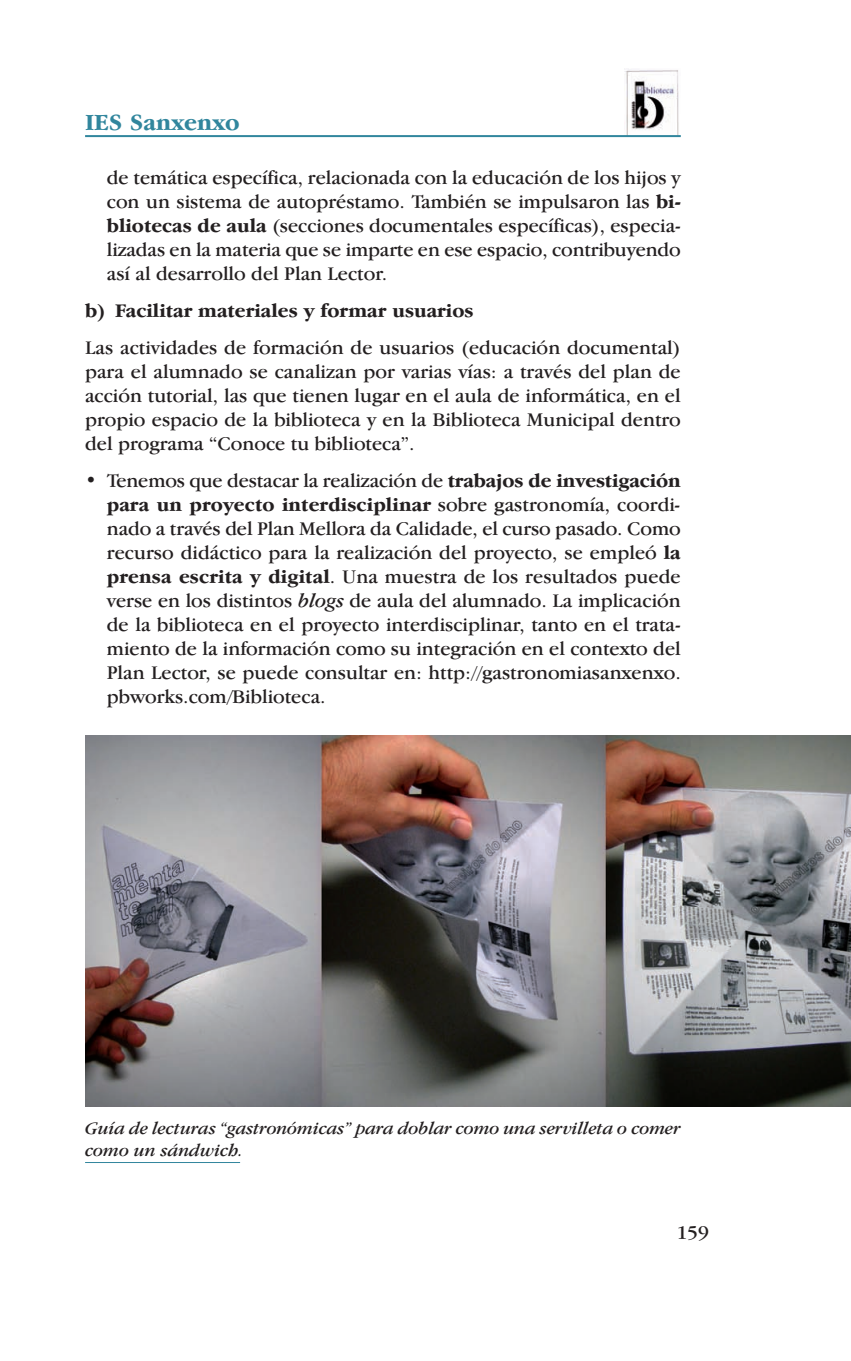
<style>
.page{position:relative;width:851px;height:1361px;background:#fff}
.page>*{position:absolute;margin:0;border:0;box-sizing:border-box;transform-origin:0 0}
.t1{font:700 24px "Garamond IT Cby BT";color:#31869d}
.t2{font:20px/24px "Garamond IT Cby BT";color:#231f20;text-align:justify}
.t3{font:700 20px "Garamond IT Cby BT";color:#231f20}
.t4{font:italic 18px/22px "Garamond IT Cby BT";letter-spacing:-.005em;color:#231f20}
.s1{font-weight:700}
.s2{font-style:italic}
</style>
<div class="page">
<img style="left:624px;top:69px;width:55px;height:66px">
<hr style="left:85px;top:135px;width:595px;height:2px;background:#31869d">
<img style="left:85px;top:735px;width:765px;height:372px">
<hr style="left:85px;top:1162px;width:155px;height:1px;background:#31869d">
<p class="t1" style="left:85px;top:115px;width:156px">IES Sanxenxo</p>
<p class="t2" style="left:107px;top:167px;width:575px">de temática específica, relacionada con la educación de los hijos y con un sistema de autopréstamo. También se impulsaron las <span class="s1">bi&shy;bliotecas de aula</span> (secciones documentales específicas), especia&shy;lizadas en la materia que se imparte en ese espacio, contribuyendo así al desarrollo del Plan Lector.</p>
<p class="t3" style="left:85px;top:305px;width:390px">b) Facilitar materiales y formar usuarios</p>
<p class="t2" style="left:85px;top:337px;width:597px">Las actividades de formación de usuarios (educación documental) para el alumnado se canalizan por varias vías: a través del plan de acción tutorial, las que tienen lugar en el aula de informática, en el propio espacio de la biblioteca y en la Biblioteca Municipal dentro del programa “Conoce tu biblioteca”.</p>
<p class="t2" style="left:107px;top:470px;width:575px;text-indent:-22px"><span class="s1">•</span> Tenemos que destacar la realización de <span class="s1">trabajos de investigación para un proyecto interdisciplinar</span> sobre gastronomía, coordi&shy;nado a través del Plan Mellora da Calidade, el curso pasado. Como recurso didáctico para la realización del proyecto, se empleó <span class="s1">la prensa escrita y digital</span>. Una muestra de los resultados puede verse en los distintos <span class="s2">blogs</span> de aula del alumnado. La implicación de la biblioteca en el proyecto interdisciplinar, tanto en el trata&shy;miento de la información como su integración en el contexto del Plan Lector, se puede consultar en: http://gastronomiasanxenxo. pbworks.com/Biblioteca.</p>
<p class="t4" style="left:85px;top:1119px;width:597px">Guía de lecturas “gastronómicas” para doblar como una servilleta o comer como un sándwich.</p>
<p class="t2" style="left:676px;top:1222px;width:34px">159</p>
</div>
